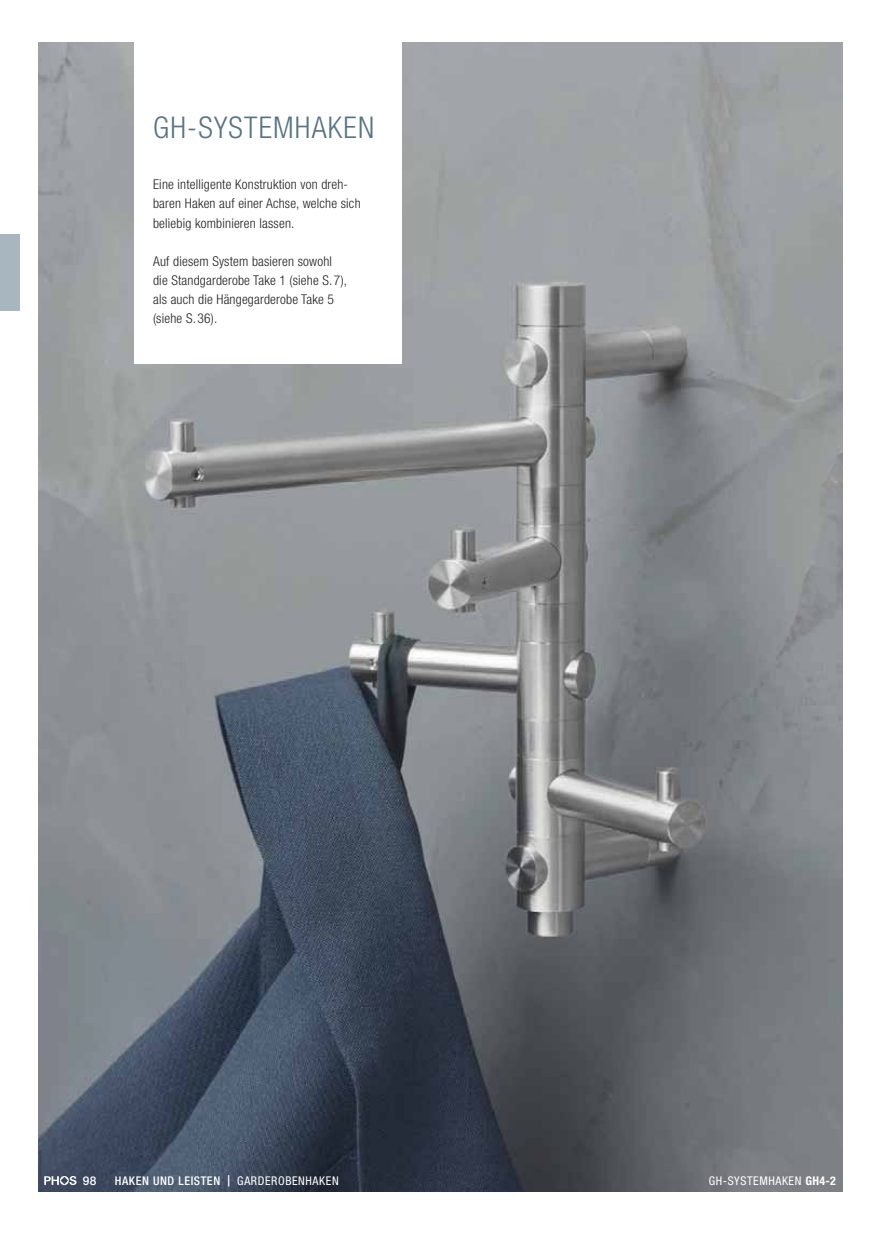
<style>
.page{position:relative;width:872px;height:1234px;background:#fff}
.page>*{position:absolute;margin:0;border:0;box-sizing:border-box;transform-origin:0 0}
.t1{font:300 condensed 30px "Helvetica Neue LT Std";letter-spacing:.04em;color:#557483}
.t2{font:300 condensed 13.5px/19.2px "Helvetica Neue LT Std";letter-spacing:.015em;color:#231f20}
.t3{font:500 condensed 12px "Helvetica Neue LT Std";letter-spacing:.05em;color:#fff}
.t4{font:condensed 12px "Helvetica Neue LT Std";letter-spacing:.05em;color:#fff}
.t5{font:500 12px "Helvetica Neue LT Std";color:#fff}
.s1{font-stretch:normal;font-size:11.25px}
.s2{font-weight:400}
.s3{font-weight:700}
</style>
<div class="page">
<img style="left:38px;top:43px;width:804px;height:1148px">
<div style="left:134px;top:0;width:268px;height:364px;background:#fff"></div>
<div style="left:0;top:234px;width:19px;height:76px;background:#a7b6bf"></div>
<svg style="left:44px;top:1175px;width:33px;height:9px"></svg>
<h1 class="t1" style="left:153px;top:117px;width:223px">GH-SYSTEMHAKEN</h1>
<p class="t2" style="left:153px;top:176px;width:209px">Eine intelligente Konstruktion von dreh&shy;baren Haken auf einer Achse, welche sich beliebig kombinieren lassen.</p>
<p class="t2" style="left:153px;top:253px;width:195px">Auf diesem System basieren sowohl die Standgarderobe Take 1 (siehe S. 7), als auch die Hängegarderobe Take 5 (siehe S. 36).</p>
<p class="t5" style="left:83px;top:1173px;width:15px">98</p>
<p class="t3" style="left:115px;top:1176px;width:225px">HAKEN UND LEISTEN <span class="s1">|</span> <span class="s2">GARDEROBENHAKEN</span></p>
<p class="t4" style="left:708px;top:1176px;width:129px">GH-SYSTEMHAKEN <span class="s3">GH4-2</span></p>
</div>
